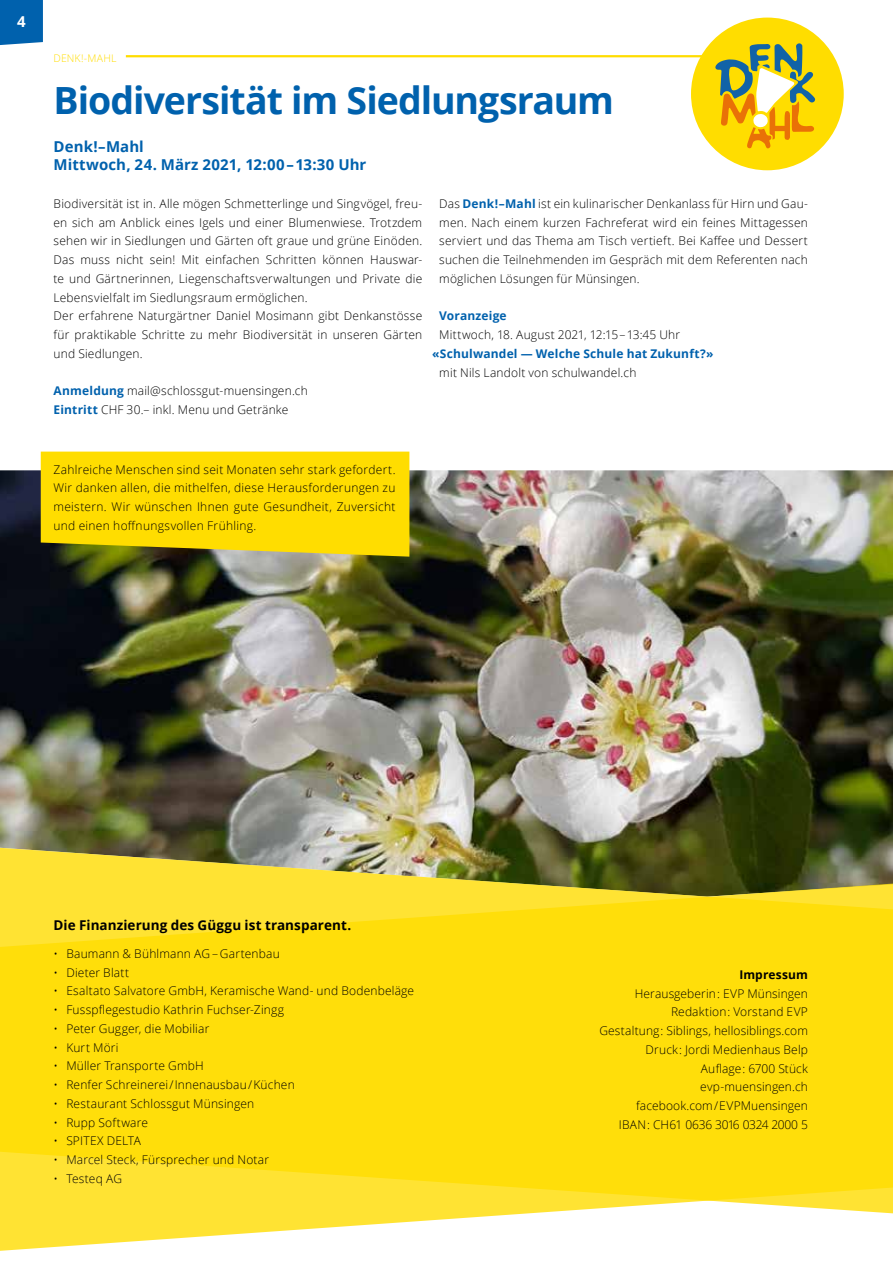
<style>
.page{position:relative;width:893px;height:1263px;background:#fff}
.page>*{position:absolute;margin:0;border:0;box-sizing:border-box;transform-origin:0 0}
.t1{font:700 37.5px "Open Sans";letter-spacing:-.03em;color:#0061ad}
.t2{font:700 15px/18.8px "Open Sans";letter-spacing:.005em;color:#0061ad}
.t3{font:700 15px "Open Sans";color:#fff}
.t4{font:700 13.5px "Open Sans";letter-spacing:.005em;color:#000}
.t5{font:300 12px/18.8px "Open Sans";letter-spacing:.015em;color:#000}
.t6{font:700 12px "Open Sans";letter-spacing:.015em;color:#0061ad}
.t7{font:700 12px "Open Sans";letter-spacing:.01em;color:#000}
.t8{font:300 10.5px "Open Sans";letter-spacing:.01em;color:#fd0}
.s1{font-weight:700;color:#0061ad}
</style>
<div class="page">
<div style="left:0;top:0;width:43px;height:45px;background:#0061ad"></div>
<img style="left:0;top:470px;width:893px;height:377px">
<img style="left:0;top:847px;width:893px;height:36px">
<svg style="left:0;top:883px;width:893px;height:368px;background:#fde025"></svg>
<hr style="left:126px;top:55px;width:682px;height:2px;background:#fd0">
<div style="left:691px;top:18px;width:153px;height:152px;background:#fd0;border-radius:50%"></div>
<svg style="left:715px;top:43px;width:100px;height:105px"></svg>
<svg style="left:41px;top:452px;width:368px;height:105px;background:#f3d404"></svg>
<p class="t3" style="left:17px;top:11px;width:10px">4</p>
<p class="t8" style="left:54px;top:51px;width:64px">DENK!-MAHL</p>
<h1 class="t1" style="left:54px;top:74px;width:562px">Biodiversität im Siedlungsraum</h1>
<p class="t2" style="left:54px;top:136px;width:314px">Denk!–Mahl<br>Mittwoch, 24. März 2021, 12:00 – 13:30 Uhr</p>
<p class="t5" style="left:54px;top:194px;width:370px">Biodiversität ist in. Alle mögen Schmetterlinge und Singvögel, freu&shy;en sich am Anblick eines Igels und einer Blumenwiese. Trotzdem sehen wir in Siedlungen und Gärten oft graue und grüne Einöden.<br>Das muss nicht sein! Mit einfachen Schritten können Hauswar&shy;te und Gärtnerinnen, Liegenschaftsverwaltungen und Private die Lebensvielfalt im Siedlungsraum ermöglichen.<br>Der erfahrene Naturgärtner Daniel Mosimann gibt Denkanstösse für praktikable Schritte zu mehr Biodiversität in unseren Gärten und Siedlungen.</p>
<p class="t5" style="left:54px;top:381px;width:256px"><span class="s1">Anmeldung</span> mail@schlossgut-muensingen.ch<br><span class="s1">Eintritt</span> CHF 30.– inkl. Menu und Getränke</p>
<p class="t5" style="left:439px;top:194px;width:370px;text-align:justify">Das <span class="s1">Denk!–Mahl</span> ist ein kulinarischer Denkanlass für Hirn und Gau&shy;men. Nach einem kurzen Fachreferat wird ein feines Mittagessen serviert und das Thema am Tisch vertieft. Bei Kaffee und Dessert suchen die Teilnehmenden im Gespräch mit dem Referenten nach möglichen Lösungen für Münsingen.</p>
<p class="t6" style="left:439px;top:307px;width:69px">Voranzeige</p>
<p class="t5" style="left:439px;top:325px;width:242px">Mittwoch, 18. August 2021, 12:15–13:45 Uhr</p>
<p class="t6" style="left:432px;top:345px;width:283px">«Schulwandel — Welche Schule hat Zukunft?»</p>
<p class="t5" style="left:439px;top:362px;width:199px">mit Nils Landolt von schulwandel.ch</p>
<p class="t5" style="left:54px;top:459px;width:344px;text-align:justify">Zahlreiche Menschen sind seit Monaten sehr stark gefordert.<br>Wir danken allen, die mithelfen, diese Herausforderungen zu meistern. Wir wünschen Ihnen gute Gesundheit, Zuversicht und einen hoffnungsvollen Frühling.</p>
<p class="t4" style="left:54px;top:916px;width:299px">Die Finanzierung des Güggu ist transparent.</p>
<p class="t5" style="left:54px;top:944px;width:228px">• Baumann &amp; Bühlmann AG – Gartenbau</p>
<p class="t5" style="left:54px;top:962px;width:77px">• Dieter Blatt</p>
<p class="t5" style="left:54px;top:981px;width:362px">• Esaltato Salvatore GmbH, Keramische Wand- und Bodenbeläge</p>
<p class="t5" style="left:54px;top:1000px;width:232px">• Fusspflegestudio Kathrin Fuchser-Zingg</p>
<p class="t5" style="left:54px;top:1019px;width:157px">• Peter Gugger, die Mobiliar</p>
<p class="t5" style="left:54px;top:1037px;width:67px">• Kurt Möri</p>
<p class="t5" style="left:54px;top:1056px;width:152px">• Müller Transporte GmbH</p>
<p class="t5" style="left:54px;top:1075px;width:243px">• Renfer Schreinerei / Innenausbau / Küchen</p>
<p class="t5" style="left:54px;top:1094px;width:202px">• Restaurant Schlossgut Münsingen</p>
<p class="t5" style="left:54px;top:1112px;width:96px">• Rupp Software</p>
<p class="t5" style="left:54px;top:1131px;width:89px">• SPITEX DELTA</p>
<p class="t5" style="left:54px;top:1150px;width:217px">• Marcel Steck, Fürsprecher und Notar</p>
<p class="t5" style="left:54px;top:1169px;width:70px">• Testeq AG</p>
<p class="t7" style="left:739px;top:966px;width:70px">Impressum</p>
<p class="t5" style="left:599px;top:983px;width:210px;text-align:right">Herausgeberin: EVP Münsingen<br>Redaktion: Vorstand EVP<br>Gestaltung: Siblings, hellosiblings.com<br>Druck: Jordi Medienhaus Belp<br>Auflage: 6700 Stück evp-muensingen.ch facebook.com/EVPMuensingen<br>IBAN: CH61 0636 3016 0324 2000 5</p>
</div>
